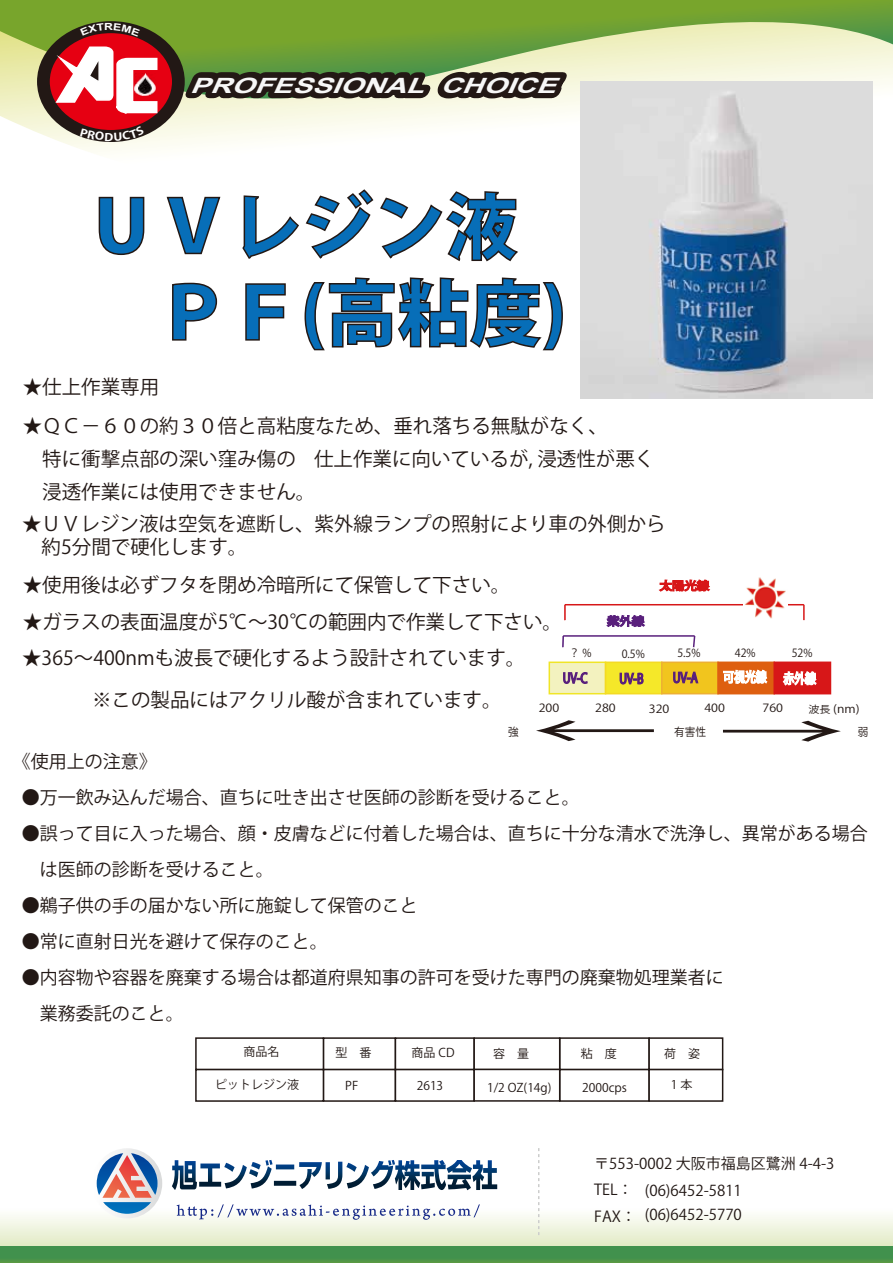
<style>
.page{position:relative;width:893px;height:1263px;background:#fff}
.page>*{position:absolute;margin:0;border:0;box-sizing:border-box;transform-origin:0 0}
.t1{font:800 72px/86.4px "Koz Go Pr 6 N";color:#076eb8}
.t2{font:45px "Koz Go Pro";color:#231815;scale:2.84 1}
.t3{font:italic 700 21px "Arial";color:#fff;scale:1.41 1}
.t4{font:19.5px/33px "Koz Go Pr 6 N";color:#221815}
.t5{font:18px/36px "Koz Go Pro";color:#221815}
.t6{font:15px/26.2px "Koz Go Pro";color:#221815}
.t7{font:12px "Koz Go Pro";color:#221815}
.t8{font:11.25px "Koz Go Pro";color:#231815;scale:1.1 1}
.t9{font:11.25px "Koz Go Pro";color:#231815;scale:.95 1}
.t10{font:700 9.9px "Arial";color:#fff;scale:1.24 1}
.s1{font-size:10.05px}
</style>
<div class="page">
<svg style="left:0;top:0;width:893px;height:149px"></svg>
<svg style="left:172px;top:52px;width:406px;height:67px;background:#899574"></svg>
<div style="left:37px;top:21px;width:148px;height:121px;background:#221815;border-radius:50%"></div>
<div style="left:50px;top:33px;width:122px;height:97px;background:#e60012;border-radius:50%"></div>
<svg style="left:53px;top:46px;width:105px;height:68px"></svg>
<img style="left:135px;top:74px;width:21px;height:22px">
<img style="left:139px;top:78px;width:13px;height:15px">
<svg style="left:0;top:1184px;width:893px;height:62px"></svg>
<div style="left:0;top:1246px;width:893px;height:17px;background:linear-gradient(to right,#43924c,#43924c)"></div>
<svg style="left:92px;top:1148px;width:70px;height:70px"></svg>
<svg style="left:177px;top:1204px;width:303px;height:16px"></svg>
<svg style="left:538px;top:1148px;width:1px;height:90px"></svg>
<svg style="left:172px;top:1160px;width:325px;height:30px"></svg>
<img style="left:581px;top:82px;width:291px;height:316px">
<svg style="left:98px;top:196px;width:47px;height:60px"></svg>
<svg style="left:166px;top:196px;width:55px;height:59px"></svg>
<svg style="left:242px;top:189px;width:276px;height:73px"></svg>
<svg style="left:172px;top:282px;width:46px;height:59px"></svg>
<svg style="left:245px;top:283px;width:41px;height:58px"></svg>
<svg style="left:304px;top:277px;width:259px;height:74px"></svg>
<div style="left:323px;top:1037px;width:73px;height:33px;background:#fff;border:2px solid #221815"></div>
<div style="left:323px;top:1069px;width:73px;height:33px;background:#fff;border:2px solid #221815"></div>
<div style="left:395px;top:1037px;width:80px;height:33px;background:#fff;border:2px solid #221815"></div>
<div style="left:395px;top:1069px;width:80px;height:33px;background:#fff;border:2px solid #221815"></div>
<div style="left:559px;top:1037px;width:91px;height:33px;background:#fff;border:2px solid #221815"></div>
<div style="left:559px;top:1069px;width:91px;height:33px;background:#fff;border:2px solid #221815"></div>
<div style="left:473px;top:1037px;width:87px;height:33px;background:#fff;border:2px solid #221815"></div>
<div style="left:473px;top:1069px;width:87px;height:33px;background:#fff;border:2px solid #221815"></div>
<div style="left:195px;top:1037px;width:129px;height:33px;background:#fff;border:2px solid #221815"></div>
<div style="left:195px;top:1069px;width:129px;height:33px;background:#fff;border:2px solid #221815"></div>
<div style="left:648px;top:1037px;width:75px;height:33px;background:#fff;border:2px solid #221815"></div>
<div style="left:648px;top:1069px;width:75px;height:33px;background:#fff;border:2px solid #221815"></div>
<div style="left:549px;top:661px;width:57px;height:33px;background:#f3f2bf;border:2px solid #f0e527"></div>
<div style="left:605px;top:661px;width:57px;height:33px;background:#f5e829;border:2px solid #f4da24"></div>
<div style="left:661px;top:661px;width:58px;height:33px;background:#f1c51e;border:2px solid #edb034"></div>
<div style="left:717px;top:661px;width:58px;height:33px;background:#de5f10;border:2px solid #de5f10"></div>
<div style="left:773px;top:661px;width:58px;height:33px;background:#d71718;border:2px solid #d71718"></div>
<svg style="left:562px;top:672px;width:27px;height:23px"></svg>
<svg style="left:619px;top:672px;width:26px;height:23px"></svg>
<svg style="left:672px;top:661px;width:27px;height:34px"></svg>
<svg style="left:722px;top:662px;width:47px;height:22px"></svg>
<svg style="left:781px;top:661px;width:37px;height:25px"></svg>
<svg style="left:562px;top:636px;width:2px;height:11px"></svg>
<hr style="left:563px;top:635px;width:132px;height:2px;background:#59207c">
<svg style="left:604px;top:605px;width:43px;height:22px"></svg>
<svg style="left:692px;top:635px;width:4px;height:13px"></svg>
<svg style="left:564px;top:605px;width:2px;height:15px"></svg>
<hr style="left:565px;top:604px;width:239px;height:1px;background:#d71718">
<svg style="left:803px;top:605px;width:2px;height:15px"></svg>
<svg style="left:658px;top:579px;width:53px;height:13px"></svg>
<img style="left:744px;top:577px;width:43px;height:42px">
<svg style="left:80px;top:23px;width:24px;height:13px"></svg>
<svg style="left:114px;top:23px;width:26px;height:13px"></svg>
<svg style="left:80px;top:126px;width:64px;height:15px"></svg>
<p class="t10" style="left:104px;top:20px;width:9px">R</p>
<p class="t3" style="left:190px;top:71px;width:270px">PROFESSIONAL CHOICE</p>
<h1 class="t1" style="left:86px;top:185px;width:482px">ＵＶレジン液　ＰＦ(高粘度)</h1>
<p class="t4" style="left:23px;top:370px;width:138px">★仕上作業専用</p>
<p class="t4" style="left:23px;top:410px;width:633px">★ＱＣ－６０の約３０倍と高粘度なため、垂れ落ちる無駄がなく、<br>　特に衝撃点部の深い窪み傷の 仕上作業に向いているが, 浸透性が悪く　浸透作業には使用できません。</p>
<p class="t4" style="left:22px;top:512px;width:645px;line-height:23.4px">★ＵＶレジン液は空気を遮断し、紫外線ランプの照射により車の外側から　約5分間で硬化します。</p>
<p class="t4" style="left:23px;top:569px;width:489px">★使用後は必ずフタを閉め冷暗所にて保管して下さい。</p>
<p class="t4" style="left:23px;top:606px;width:541px">★ガラスの表面温度が5℃～30℃の範囲内で作業して下さい。</p>
<p class="t4" style="left:22px;top:642px;width:505px">★365～400nmも波長で硬化するよう設計されています。</p>
<p class="t9" style="left:569px;top:646px;width:25px">？ %</p>
<p class="t9" style="left:622px;top:646px;width:26px">0.5%</p>
<p class="t9" style="left:677px;top:645px;width:26px">5.5%</p>
<p class="t9" style="left:735px;top:646px;width:23px">42%</p>
<p class="t9" style="left:792px;top:646px;width:23px">52%</p>
<p class="t4" style="left:92px;top:683px;width:411px">※この製品にはアクリル酸が含まれています。</p>
<p class="t8" style="left:539px;top:700px;width:20px">200</p>
<p class="t8" style="left:595px;top:701px;width:20px">280</p>
<p class="t8" style="left:649px;top:702px;width:20px">320</p>
<p class="t8" style="left:704px;top:701px;width:20px">400</p>
<p class="t8" style="left:763px;top:700px;width:20px">760</p>
<p class="t8" style="left:808px;top:702px;width:48px"><span class="s1">波長</span> (nm)</p>
<p class="t9" style="left:508px;top:725px;width:13px">強</p>
<h2 class="t2" style="left:532px;top:702px;width:46px">←</h2>
<p class="t9" style="left:674px;top:725px;width:35px">有害性</p>
<h2 class="t2" style="left:718px;top:703px;width:55px">→ <sup>弱</sup></h2>
<p class="t5" style="left:13px;top:744px;width:146px">《使用上の注意》</p>
<p class="t5" style="left:22px;top:780px;width:559px">●万一飲み込んだ場合、直ちに吐き出させ医師の診断を受けること。</p>
<p class="t5" style="left:22px;top:816px;width:847px">●誤って目に入った場合、顔・皮膚などに付着した場合は、直ちに十分な清水で洗浄し、異常がある場合　は医師の診断を受けること。</p>
<p class="t5" style="left:22px;top:888px;width:397px">●鵜子供の手の届かない所に施錠して保管のこと</p>
<p class="t5" style="left:22px;top:924px;width:307px">●常に直射日光を避けて保存のこと。</p>
<p class="t5" style="left:22px;top:960px;width:703px">●内容物や容器を廃棄する場合は都道府県知事の許可を受けた専門の廃棄物処理業者に　業務委託のこと。</p>
<p class="t7" style="left:244px;top:1044px;width:37px">商品名</p>
<p class="t7" style="left:215px;top:1076px;width:85px">ピットレジン液</p>
<p class="t7" style="left:335px;top:1045px;width:37px">型　番</p>
<p class="t7" style="left:345px;top:1077px;width:15px">PF</p>
<p class="t7" style="left:412px;top:1045px;width:44px">商品 CD</p>
<p class="t7" style="left:417px;top:1078px;width:28px">2613</p>
<p class="t7" style="left:493px;top:1045px;width:37px">容　量</p>
<p class="t7" style="left:487px;top:1079px;width:66px">1/2 OZ(14g)</p>
<p class="t7" style="left:581px;top:1045px;width:37px">粘　度</p>
<p class="t7" style="left:582px;top:1079px;width:46px">2000cps</p>
<p class="t7" style="left:664px;top:1046px;width:37px">荷　姿</p>
<p class="t7" style="left:671px;top:1076px;width:23px">1本</p>
<p class="t6" style="left:594px;top:1151px;width:242px">〒553-0002 大阪市福島区鷺洲 4-4-3<br>TEL：<br>FAX：</p>
<p class="t6" style="left:645px;top:1178px;width:99px;line-height:24.6px">(06)6452-5811 (06)6452-5770</p>
</div>
